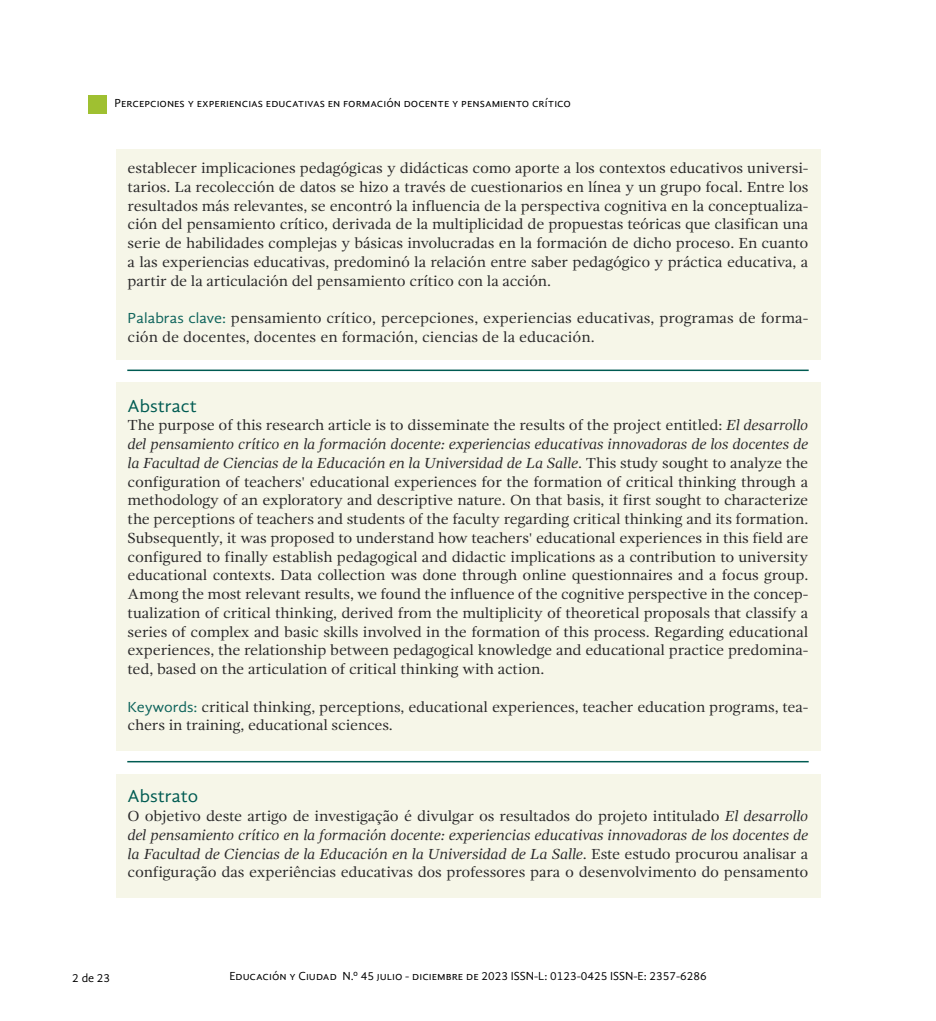
<style>
.page{position:relative;width:936px;height:1021px;background:#fff}
.page>*{position:absolute;margin:0;border:0;box-sizing:border-box;transform-origin:0 0}
.t1{font:18px "Gandhi Sans";color:#005b52;scale:1.06 1}
.t2{font:15px/18.8px "Gandhi Serif";letter-spacing:-.01em;color:#292829;text-align:justify;scale:1.06 1}
.t3{font:12px "Gandhi Sans";color:#000}
.s1{font-family:"Gandhi Sans";color:#0d635b}
.s2{font-style:italic}
</style>
<div class="page">
<div style="left:89px;top:95px;width:18px;height:19px;background:#9fc031"></div>
<div style="left:116px;top:149px;width:704px;height:210px;background:#f6f6e8"></div>
<div style="left:116px;top:382px;width:704px;height:368px;background:#f6f6e8"></div>
<div style="left:116px;top:773px;width:704px;height:124px;background:#f6f6e8"></div>
<hr style="left:127px;top:369px;width:681px;height:2px;background:#005b52">
<hr style="left:127px;top:761px;width:681px;height:1px;background:#005b52">
<p class="t3" style="left:114px;top:96px;width:458px">Percepciones y experiencias educativas en formación docente y pensamiento crítico</p>
<p class="t2" style="left:128px;top:159px;width:643px">establecer implicaciones pedagógicas y didácticas como aporte a los contextos educativos universi&shy;tarios. La recolección de datos se hizo a través de cuestionarios en línea y un grupo focal. Entre los resultados más relevantes, se encontró la influencia de la perspectiva cognitiva en la conceptualiza&shy;ción del pensamiento crítico, derivada de la multiplicidad de propuestas teóricas que clasifican una serie de habilidades complejas y básicas involucradas en la formación de dicho proceso. En cuanto a las experiencias educativas, predominó la relación entre saber pedagógico y práctica educativa, a partir de la articulación del pensamiento crítico con la acción.</p>
<p class="t2" style="left:128px;top:309px;width:643px"><span class="s1">Palabras clave:</span> pensamiento crítico, percepciones, experiencias educativas, programas de forma&shy;ción de docentes, docentes en formación, ciencias de la educación.</p>
<p class="t1" style="left:128px;top:395px;width:67px">Abstract</p>
<p class="t2" style="left:128px;top:416px;width:643px">The purpose of this research article is to disseminate the results of the project entitled: <span class="s2">El desarrollo del pensamiento crítico en la formación docente: experiencias educativas innovadoras de los docentes de la Facultad de Ciencias de la Educación en la Universidad de La Salle</span>. This study sought to analyze the configuration of teachers' educational experiences for the formation of critical thinking through a methodology of an exploratory and descriptive nature. On that basis, it first sought to characterize the perceptions of teachers and students of the faculty regarding critical thinking and its formation.<br>Subsequently, it was proposed to understand how teachers' educational experiences in this field are configured to finally establish pedagogical and didactic implications as a contribution to university educational contexts. Data collection was done through online questionnaires and a focus group.<br>Among the most relevant results, we found the influence of the cognitive perspective in the concep&shy;tualization of critical thinking, derived from the multiplicity of theoretical proposals that classify a series of complex and basic skills involved in the formation of this process. Regarding educational experiences, the relationship between pedagogical knowledge and educational practice predomina&shy;ted, based on the articulation of critical thinking with action.</p>
<p class="t2" style="left:128px;top:697px;width:643px"><span class="s1">Keywords:</span> critical thinking, perceptions, educational experiences, teacher education programs, tea&shy;chers in training, educational sciences.</p>
<p class="t1" style="left:128px;top:786px;width:68px">Abstrato</p>
<p class="t2" style="left:128px;top:806px;width:643px">O objetivo deste artigo de investigação é divulgar os resultados do projeto intitulado <span class="s2">El desarrollo del pensamiento crítico en la formación docente: experiencias educativas innovadoras de los docentes de la Facultad de Ciencias de la Educación en la Universidad de La Salle</span>. Este estudo procurou analisar a configuração das experiências educativas dos professores para o desenvolvimento do pensamento</p>
<p class="t3" style="left:72px;top:971px;width:39px">2 de 23</p>
<p class="t3" style="left:229px;top:969px;width:478px">Educación y Ciudad N.º 45 julio - diciembre de 2023 ISSN-L: 0123-0425 ISSN-E: 2357-6286</p>
</div>
